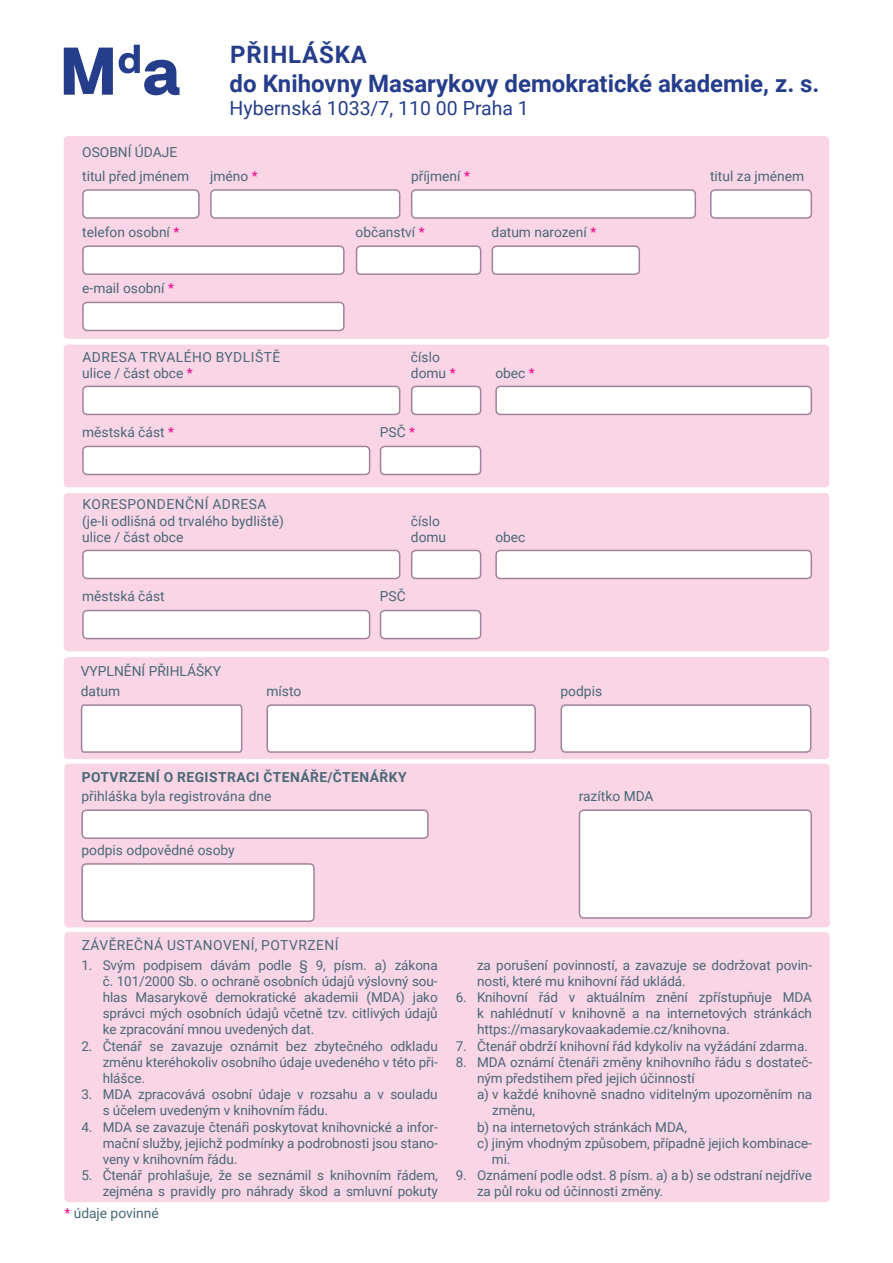
<style>
.page{position:relative;width:893px;height:1263px;background:#fff}
.page>*{position:absolute;margin:0;border:0;box-sizing:border-box;transform-origin:0 0}
.t1{font:700 24px/28.8px "Roboto";color:#253d8b}
.t2{font:19.5px "Roboto";color:#253d8b}
.t3{font:13.8px/16.5px "Roboto";color:#486876}
.t4{font:13.8px/16.5px "Roboto";letter-spacing:.035em;color:#486876}
.t5{font:700 13.8px "Roboto";letter-spacing:.035em;color:#486876}
.t6{font:13.5px/16.2px "Roboto";letter-spacing:-.005em;color:#486876;text-align:justify}
.s1{color:#ed028c}
</style>
<div class="page">
<div style="left:64px;top:657px;width:765px;height:102px;background:#fad5e5;border-radius:4px"></div>
<svg style="left:80px;top:704px;width:163px;height:49px;background:#f7f4f6"></svg>
<div style="left:561px;top:705px;width:250px;height:47px;background:#fff;border-radius:4px"></div>
<div style="left:561px;top:704px;width:250px;height:49px;border:2px solid #a0829b;border-radius:4px"></div>
<svg style="left:266px;top:704px;width:270px;height:49px;background:#f8f5f7"></svg>
<div style="left:64px;top:764px;width:766px;height:163px;background:#fad5e5;border-radius:4px"></div>
<div style="left:579px;top:810px;width:232px;height:108px;background:#fff;border-radius:4px"></div>
<div style="left:579px;top:809px;width:233px;height:110px;border:2px solid #a0829b;border-radius:4px"></div>
<div style="left:82px;top:810px;width:346px;height:28px;background:#fff;border-radius:4px"></div>
<div style="left:81px;top:809px;width:348px;height:30px;border:2px solid #a0829b;border-radius:4px"></div>
<div style="left:82px;top:864px;width:232px;height:57px;background:#fff;border-radius:4px"></div>
<div style="left:81px;top:863px;width:234px;height:59px;border:2px solid #a0829b;border-radius:4px"></div>
<div style="left:64px;top:136px;width:765px;height:203px;background:#fad5e5;border-radius:4px"></div>
<div style="left:83px;top:190px;width:116px;height:28px;background:#fff;border-radius:5px"></div>
<div style="left:82px;top:189px;width:118px;height:30px;border:2px solid #a0829b;border-radius:5px"></div>
<div style="left:211px;top:190px;width:189px;height:28px;background:#fff;border-radius:4px"></div>
<div style="left:210px;top:189px;width:190px;height:30px;border:2px solid #a0829b;border-radius:4px"></div>
<div style="left:412px;top:190px;width:283px;height:28px;background:#fff;border-radius:4px"></div>
<div style="left:411px;top:189px;width:285px;height:30px;border:2px solid #a0829b;border-radius:4px"></div>
<div style="left:711px;top:190px;width:100px;height:28px;background:#fff;border-radius:4px"></div>
<div style="left:710px;top:189px;width:102px;height:30px;border:2px solid #a0829b;border-radius:4px"></div>
<div style="left:83px;top:246px;width:261px;height:28px;background:#fff;border-radius:4px"></div>
<div style="left:82px;top:245px;width:263px;height:30px;border:2px solid #a0829b;border-radius:4px"></div>
<div style="left:357px;top:246px;width:124px;height:28px;background:#fff;border-radius:4px"></div>
<div style="left:356px;top:245px;width:125px;height:30px;border:2px solid #a0829b;border-radius:4px"></div>
<div style="left:492px;top:246px;width:147px;height:28px;background:#fff;border-radius:4px"></div>
<div style="left:492px;top:245px;width:148px;height:30px;border:2px solid #a0829b;border-radius:4px"></div>
<div style="left:83px;top:302px;width:261px;height:28px;background:#fff;border-radius:4px"></div>
<div style="left:82px;top:302px;width:263px;height:29px;border:2px solid #a0829b;border-radius:4px"></div>
<div style="left:64px;top:345px;width:765px;height:142px;background:#fad5e5;border-radius:4px"></div>
<div style="left:83px;top:446px;width:287px;height:28px;background:#fff;border-radius:4px"></div>
<div style="left:82px;top:446px;width:288px;height:29px;border:2px solid #a0829b;border-radius:4px"></div>
<div style="left:381px;top:446px;width:100px;height:28px;background:#fff;border-radius:4px"></div>
<div style="left:380px;top:446px;width:101px;height:29px;border:2px solid #a0829b;border-radius:4px"></div>
<div style="left:83px;top:386px;width:317px;height:28px;background:#fff;border-radius:4px"></div>
<div style="left:82px;top:386px;width:318px;height:29px;border:2px solid #a0829b;border-radius:4px"></div>
<div style="left:412px;top:386px;width:69px;height:28px;background:#fff;border-radius:4px"></div>
<div style="left:411px;top:386px;width:70px;height:29px;border:2px solid #a0829b;border-radius:4px"></div>
<div style="left:496px;top:386px;width:315px;height:28px;background:#fff;border-radius:4px"></div>
<div style="left:495px;top:386px;width:317px;height:29px;border:2px solid #a0829b;border-radius:4px"></div>
<div style="left:64px;top:493px;width:765px;height:158px;background:#fad5e5;border-radius:4px"></div>
<div style="left:83px;top:610px;width:287px;height:29px;background:#fff;border-radius:4px"></div>
<div style="left:82px;top:610px;width:288px;height:29px;border:2px solid #a0829b;border-radius:4px"></div>
<div style="left:381px;top:610px;width:100px;height:29px;background:#fff;border-radius:4px"></div>
<div style="left:380px;top:610px;width:101px;height:29px;border:2px solid #a0829b;border-radius:4px"></div>
<div style="left:83px;top:550px;width:317px;height:28px;background:#fff;border-radius:4px"></div>
<div style="left:82px;top:550px;width:318px;height:29px;border:2px solid #a0829b;border-radius:4px"></div>
<div style="left:412px;top:550px;width:69px;height:28px;background:#fff;border-radius:4px"></div>
<div style="left:411px;top:550px;width:70px;height:29px;border:2px solid #a0829b;border-radius:4px"></div>
<div style="left:496px;top:550px;width:315px;height:28px;background:#fff;border-radius:4px"></div>
<div style="left:495px;top:550px;width:317px;height:29px;border:2px solid #a0829b;border-radius:4px"></div>
<svg style="left:64px;top:48px;width:49px;height:47px"></svg>
<svg style="left:119px;top:45px;width:61px;height:50px"></svg>
<div style="left:64px;top:932px;width:766px;height:270px;background:#fad5e5;border-radius:4px"></div>
<p class="t3" style="left:82px;top:139px;width:109px;line-height:24.2px">OSOBNÍ ÚDAJE titul před jménem</p>
<h1 class="t1" style="left:230px;top:39px;width:591px">PŘIHLÁŠKA<br>do Knihovny Masarykovy demokratické akademie, z. s.</h1>
<h2 class="t2" style="left:230px;top:95px;width:301px">Hybernská 1033/7, 110 00 Praha 1</h2>
<p class="t3" style="left:210px;top:167px;width:49px">jméno <span class="s1">*</span></p>
<p class="t3" style="left:411px;top:167px;width:60px">příjmení <span class="s1">*</span></p>
<p class="t3" style="left:710px;top:167px;width:96px">titul za jménem</p>
<p class="t3" style="left:82px;top:223px;width:99px">telefon osobní <span class="s1">*</span></p>
<p class="t3" style="left:356px;top:223px;width:71px">občanství <span class="s1">*</span></p>
<p class="t3" style="left:492px;top:223px;width:106px">datum narození <span class="s1">*</span></p>
<p class="t3" style="left:82px;top:279px;width:93px">e-mail osobní <span class="s1">*</span></p>
<p class="t4" style="left:82px;top:348px;width:200px">ADRESA TRVALÉHO BYDLIŠTĚ ulice / část obce <span class="s1">*</span></p>
<p class="t3" style="left:411px;top:348px;width:46px">číslo domu <span class="s1">*</span></p>
<p class="t3" style="left:82px;top:423px;width:93px">městská část <span class="s1">*</span></p>
<p class="t3" style="left:380px;top:423px;width:37px">PSČ <span class="s1">*</span></p>
<p class="t3" style="left:82px;top:496px;width:203px">KORESPONDENČNÍ ADRESA (je-li odlišná od trvalého bydliště) ulice / část obce</p>
<p class="t3" style="left:411px;top:512px;width:37px">číslo domu</p>
<p class="t3" style="left:82px;top:588px;width:84px">městská část</p>
<p class="t3" style="left:380px;top:588px;width:27px">PSČ</p>
<p class="t3" style="left:81px;top:662px;width:142px">VYPLNĚNÍ PŘIHLÁŠKY</p>
<p class="t3" style="left:495px;top:364px;width:41px">obec <span class="s1">*</span></p>
<p class="t3" style="left:495px;top:529px;width:32px">obec</p>
<p class="t3" style="left:81px;top:682px;width:41px">datum</p>
<p class="t3" style="left:266px;top:682px;width:36px">místo</p>
<p class="t3" style="left:561px;top:682px;width:43px">podpis</p>
<p class="t5" style="left:82px;top:768px;width:326px">POTVRZENÍ O REGISTRACI ČTENÁŘE/ČTENÁŘKY</p>
<p class="t3" style="left:81px;top:787px;width:191px">přihláška byla registrována dne</p>
<p class="t3" style="left:579px;top:787px;width:76px">razítko MDA</p>
<p class="t3" style="left:81px;top:841px;width:155px">podpis odpovědné osoby</p>
<p class="t4" style="left:82px;top:936px;width:258px">ZÁVĚREČNÁ USTANOVENÍ, POTVRZENÍ</p>
<p class="t6" style="left:103px;top:956px;width:337px;text-indent:-21px">1. Svým podpisem dávám podle § 9, písm. a) zákona č. 101/2000 Sb. o ochraně osobních údajů výslovný sou&shy;hlas Masarykově demokratické akademii (MDA) jako správci mých osobních údajů včetně tzv. citlivých údajů ke zpracování mnou uvedených dat.</p>
<p class="t6" style="left:103px;top:1037px;width:337px;text-indent:-21px">2. Čtenář se zavazuje oznámit bez zbytečného odkladu změnu kteréhokoliv osobního údaje uvedeného v této při&shy;hlášce.</p>
<p class="t6" style="left:103px;top:1086px;width:337px;text-indent:-21px">3. MDA zpracovává osobní údaje v rozsahu a v souladu s účelem uvedeným v knihovním řádu.</p>
<p class="t6" style="left:103px;top:1118px;width:337px;text-indent:-21px">4. MDA se zavazuje čtenáři poskytovat knihovnické a infor&shy;mační služby, jejichž podmínky a podrobnosti jsou stano&shy;veny v knihovním řádu.</p>
<p class="t6" style="left:81px;top:1167px;width:358px;text-align:right">5. Čtenář prohlašuje, že se seznámil s knihovním řádem, zejména s pravidly pro náhrady škod a smluvní pokuty</p>
<p class="t3" style="left:64px;top:1204px;width:96px"><span class="s1">*</span> údaje povinné</p>
<p class="t6" style="left:477px;top:956px;width:337px">za porušení povinností, a zavazuje se dodržovat povin&shy;nosti, které mu knihovní řád ukládá.</p>
<p class="t6" style="left:477px;top:988px;width:337px;text-indent:-21px">6. Knihovní řád v aktuálním znění zpřístupňuje MDA k nahlédnutí v knihovně a na internetových stránkách https://masarykovaakademie.cz/knihovna.</p>
<p class="t6" style="left:456px;top:1037px;width:354px">7. Čtenář obdrží knihovní řád kdykoliv na vyžádání zdarma.</p>
<p class="t6" style="left:456px;top:1053px;width:358px">8. MDA oznámí čtenáři změny knihovního řádu s dostateč-</p>
<p class="t6" style="left:477px;top:1069px;width:219px">ným předstihem před jejich účinností</p>
<p class="t6" style="left:477px;top:1086px;width:337px">a) v každé knihovně snadno viditelným upozorněním na</p>
<p class="t6" style="left:492px;top:1102px;width:44px">změnu,</p>
<p class="t6" style="left:477px;top:1118px;width:212px">b) na internetových stránkách MDA,</p>
<p class="t6" style="left:477px;top:1134px;width:336px">c) jiným vhodným způsobem, případně jejich kombinace-</p>
<p class="t6" style="left:492px;top:1150px;width:20px">mi.</p>
<p class="t6" style="left:477px;top:1167px;width:337px;text-indent:-21px">9. Oznámení podle odst. 8 písm. a) a b) se odstraní nejdříve za půl roku od účinnosti změny.</p>
</div>
